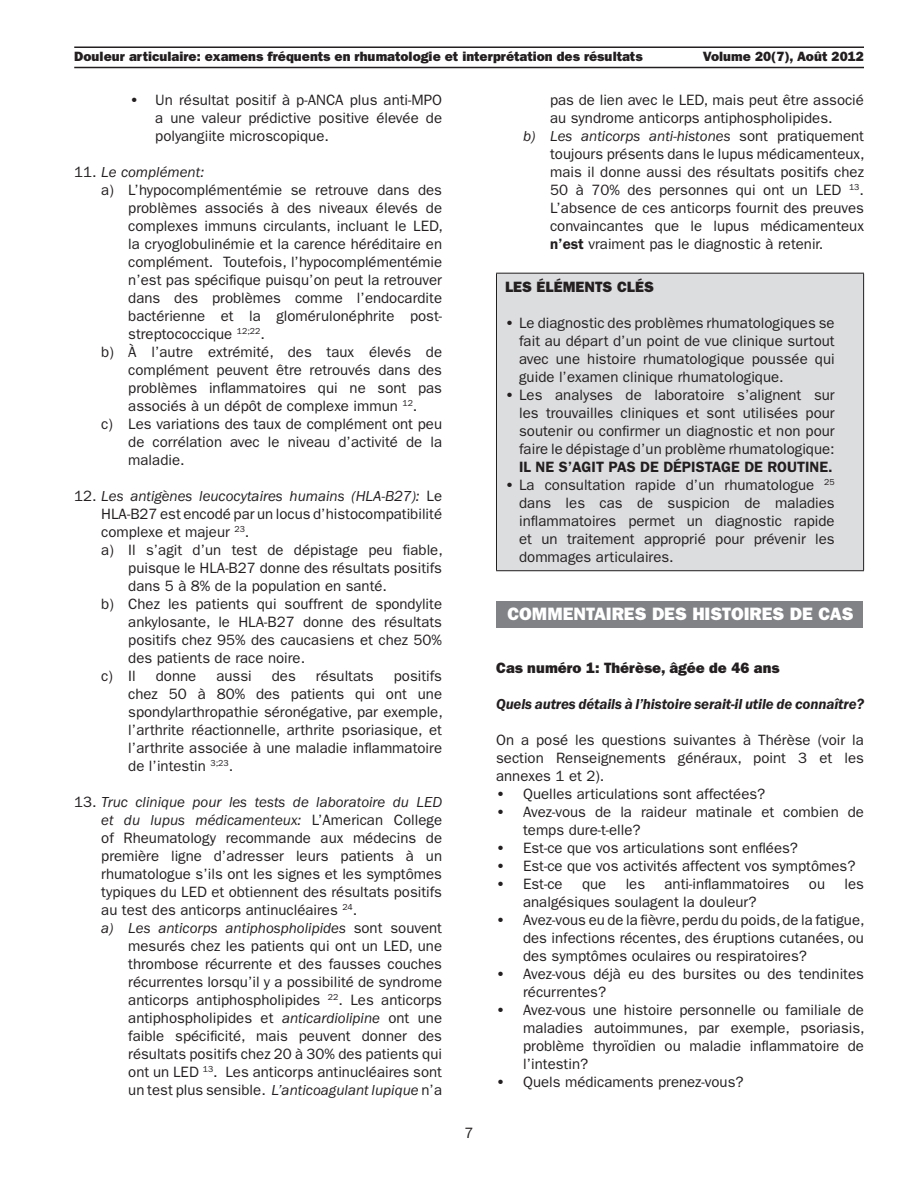
<style>
.page{position:relative;width:918px;height:1188px;background:#fff}
.page>*{position:absolute;margin:0;border:0;box-sizing:border-box;transform-origin:0 0}
.body_text{font:18px "ITC Franklin Gothic Std Hvy";color:#fff}
.indents_2{font:15px/18px "ITC Franklin Gothic Std";color:#231f20;text-align:justify}
.indents{font:15px/18px "ITC Franklin Gothic Std";color:#231f20}
.Body_text_indents_in{font:15px/18px "ITC Franklin Gothic Std";color:#231f20;text-align:justify}
.Indents_3{font:15px/18px "ITC Franklin Gothic Std";color:#231f20;text-align:justify}
.t1{font:italic 600 15px "ITC Franklin Gothic Std";letter-spacing:-.01em;color:#231f20}
.Body_text_indents_in-2{font:15px "ITC Franklin Gothic Std Hvy";color:#231f20}
.t2{font:italic 15px "ITC Franklin Gothic Std";color:#231f20}
.t3{font:13.5px "ITC Franklin Gothic Std Hvy";color:#231f20}
.s1{font-weight:600}
.s2{font-style:normal}
.s3{font-style:italic}
</style>
<div class="page">
<hr style="left:74px;top:46px;width:790px;height:2px;background:#231f20">
<hr style="left:74px;top:67px;width:790px;height:1px;background:#231f20">
<div style="left:496px;top:273px;width:368px;height:298px;background:#dcdddf"></div>
<hr style="left:496px;top:273px;width:368px;height:1px;background:#231f20">
<hr style="left:496px;top:274px;width:1px;height:296px;background:#231f20">
<hr style="left:863px;top:274px;width:1px;height:296px;background:#231f20">
<hr style="left:496px;top:570px;width:368px;height:1px;background:#231f20">
<div style="left:496px;top:601px;width:366px;height:26px;background:#808285"></div>
<p class="t3" style="left:74px;top:48px;width:570px">Douleur articulaire: examens fréquents en rhumatologie et interprétation des résultats</p>
<p class="t3" style="left:703px;top:48px;width:163px">Volume 20(7), Août 2012</p>
<p class="Indents_3" style="left:155px;top:91px;width:288px;text-indent:-26px"><span class="s1">•</span> Un résultat positif à p-ANCA plus anti-MPO a une valeur prédictive positive élevée de polyangiite microscopique.</p>
<p class="t2" style="left:74px;top:163px;width:131px"><span class="s2">11.</span> Le complément:</p>
<p class="indents_2" style="left:128px;top:181px;width:316px;text-indent:-27px">a) L’hypocomplémentémie se retrouve dans des problèmes associés à des niveaux élevés de complexes immuns circulants, incluant le LED, la cryoglobulinémie et la carence héréditaire en complément. Toutefois, l’hypocomplémentémie n’est pas spécifique puisqu’on peut la retrouver dans des problèmes comme l’endocardite bactérienne et la glomérulonéphrite post&shy;streptococcique <sup>12;22</sup>.</p>
<p class="indents_2" style="left:128px;top:343px;width:315px;text-indent:-27px">b) À l’autre extrémité, des taux élevés de complément peuvent être retrouvés dans des problèmes inflammatoires qui ne sont pas associés à un dépôt de complexe immun <sup>12</sup>.</p>
<p class="indents_2" style="left:128px;top:415px;width:315px;text-indent:-27px">c) Les variations des taux de complément ont peu de corrélation avec le niveau d’activité de la maladie.</p>
<p class="indents_2" style="left:101px;top:487px;width:342px;text-indent:-27px">12. <span class="s3">Les antigènes leucocytaires humains (HLA-B27):</span> Le HLA-B27 est encodé par un locus d’histocompatibilité complexe et majeur <sup>23</sup>.</p>
<p class="indents_2" style="left:128px;top:541px;width:316px;text-indent:-27px">a) Il s’agit d’un test de dépistage peu fiable, puisque le HLA-B27 donne des résultats positifs dans 5 à 8% de la population en santé.</p>
<p class="indents_2" style="left:128px;top:595px;width:315px;text-indent:-27px">b) Chez les patients qui souffrent de spondylite ankylosante, le HLA-B27 donne des résultats positifs chez 95% des caucasiens et chez 50% des patients de race noire.</p>
<p class="indents_2" style="left:101px;top:667px;width:36px">c) Il</p>
<p class="indents_2" style="left:156px;top:667px;width:42px">donne</p>
<p class="indents_2" style="left:216px;top:667px;width:37px">aussi</p>
<p class="indents_2" style="left:272px;top:667px;width:25px">des</p>
<p class="indents_2" style="left:316px;top:667px;width:59px">résultats</p>
<p class="indents_2" style="left:128px;top:667px;width:316px;text-indent:266px">positifs chez 50 à 80% des patients qui ont une spondylarthropathie séronégative, par exemple, l’arthrite réactionnelle, arthrite psoriasique, et l’arthrite associée à une maladie inflammatoire de l’intestin <sup>3;23</sup>.</p>
<p class="indents_2" style="left:101px;top:793px;width:342px;text-indent:-27px">13. <span class="s3">Truc clinique pour les tests de laboratoire du LED et du lupus médicamenteux:</span> L’American College of Rheumatology recommande aux médecins de première ligne d’adresser leurs patients à un rhumatologue s’ils ont les signes et les symptômes typiques du LED et obtiennent des résultats positifs au test des anticorps antinucléaires <sup>24</sup>.</p>
<p class="indents_2" style="left:128px;top:919px;width:315px;text-indent:-27px"><span class="s3">a) Les anticorps antiphospholipides</span> sont souvent mesurés chez les patients qui ont un LED, une thrombose récurrente et des fausses couches récurrentes lorsqu’il y a possibilité de syndrome anticorps antiphospholipides <sup>22</sup>. Les anticorps antiphospholipides et <span class="s3">anticardiolipine</span> ont une faible spécificité, mais peuvent donner des résultats positifs chez 20 à 30% des patients qui ont un LED <sup>13</sup>. Les anticorps antinucléaires sont un test plus sensible. <span class="s3">L’anticoagulant lupique</span> n’a</p>
<p class="indents_2" style="left:465px;top:1124px;width:10px">7</p>
<p class="indents_2" style="left:550px;top:91px;width:315px">pas de lien avec le LED, mais peut être associé au syndrome anticorps antiphospholipides.</p>
<p class="indents_2" style="left:550px;top:127px;width:316px;text-indent:-27px"><span class="s3">b) Les anticorps anti-histones</span> sont pratiquement toujours présents dans le lupus médicamenteux, mais il donne aussi des résultats positifs chez 50 à 70% des personnes qui ont un LED <sup>13</sup>.<br>L’absence de ces anticorps fournit des preuves convaincantes que le lupus médicamenteux <span class="s1">n’est</span> vraiment pas le diagnostic à retenir.</p>
<p class="Body_text_indents_in-2" style="left:505px;top:278px;width:150px">LES ÉLÉMENTS CLÉS</p>
<p class="Body_text_indents_in" style="left:519px;top:314px;width:317px;text-indent:-14px"><span class="s1">•</span> Le diagnostic des problèmes rhumatologiques se fait au départ d’un point de vue clinique surtout avec une histoire rhumatologique poussée qui guide l’examen clinique rhumatologique.</p>
<p class="Body_text_indents_in" style="left:519px;top:386px;width:317px;text-indent:-14px"><span class="s1">•</span> Les analyses de laboratoire s’alignent sur les trouvailles cliniques et sont utilisées pour soutenir ou confirmer un diagnostic et non pour faire le dépistage d’un problème rhumatologique:<br><span class="s1">IL NE S’AGIT PAS DE DÉPISTAGE DE ROUTINE.</span></p>
<p class="Body_text_indents_in" style="left:519px;top:476px;width:317px;text-indent:-14px"><span class="s1">•</span> La consultation rapide d’un rhumatologue <sup>25 </sup>dans les cas de suspicion de maladies inflammatoires permet un diagnostic rapide et un traitement approprié pour prévenir les dommages articulaires.</p>
<p class="body_text" style="left:507px;top:604px;width:348px">COMMENTAIRES DES HISTOIRES DE CAS</p>
<p class="Body_text_indents_in-2" style="left:496px;top:659px;width:285px">Cas numéro 1: Thérèse, âgée de 46 ans</p>
<p class="t1" style="left:496px;top:696px;width:369px">Quels autres détails à l’histoire serait-il utile de connaître?</p>
<p class="indents_2" style="left:496px;top:731px;width:369px">On a posé les questions suivantes à Thérèse (voir la section Renseignements généraux, point 3 et les annexes 1 et 2).</p>
<p class="indents" style="left:496px;top:785px;width:271px"><span class="s1">•</span> Quelles articulations sont affectées?</p>
<p class="indents" style="left:523px;top:803px;width:342px;text-indent:-27px"><span class="s1">•</span> Avez-vous de la raideur matinale et combien de temps dure-t-elle?</p>
<p class="indents" style="left:496px;top:839px;width:303px"><span class="s1">•</span> Est-ce que vos articulations sont enflées?</p>
<p class="indents" style="left:496px;top:857px;width:361px"><span class="s1">•</span> Est-ce que vos activités affectent vos symptômes?</p>
<p class="indents" style="left:496px;top:875px;width:68px"><span class="s1">•</span> Est-ce</p>
<p class="indents" style="left:582px;top:875px;width:26px">que</p>
<p class="indents" style="left:626px;top:875px;width:21px">les</p>
<p class="indents" style="left:665px;top:875px;width:127px">anti-inflammatoires</p>
<p class="indents" style="left:809px;top:875px;width:18px">ou</p>
<p class="indents" style="left:844px;top:875px;width:21px">les</p>
<p class="indents" style="left:523px;top:893px;width:235px">analgésiques soulagent la douleur?</p>
<p class="indents" style="left:523px;top:911px;width:343px;text-align:justify;text-indent:-27px"><span class="s1">•</span> Avez-vous eu de la fièvre, perdu du poids, de la fatigue, des infections récentes, des éruptions cutanées, ou des symptômes oculaires ou respiratoires?</p>
<p class="indents" style="left:523px;top:965px;width:342px;text-indent:-27px"><span class="s1">•</span> Avez-vous déjà eu des bursites ou des tendinites récurrentes?</p>
<p class="indents" style="left:523px;top:1001px;width:343px;text-align:justify;text-indent:-27px"><span class="s1">•</span> Avez-vous une histoire personnelle ou familiale de maladies autoimmunes, par exemple, psoriasis, problème thyroïdien ou maladie inflammatoire de l’intestin?</p>
<p class="indents" style="left:496px;top:1073px;width:249px"><span class="s1">•</span> Quels médicaments prenez-vous?</p>
</div>
